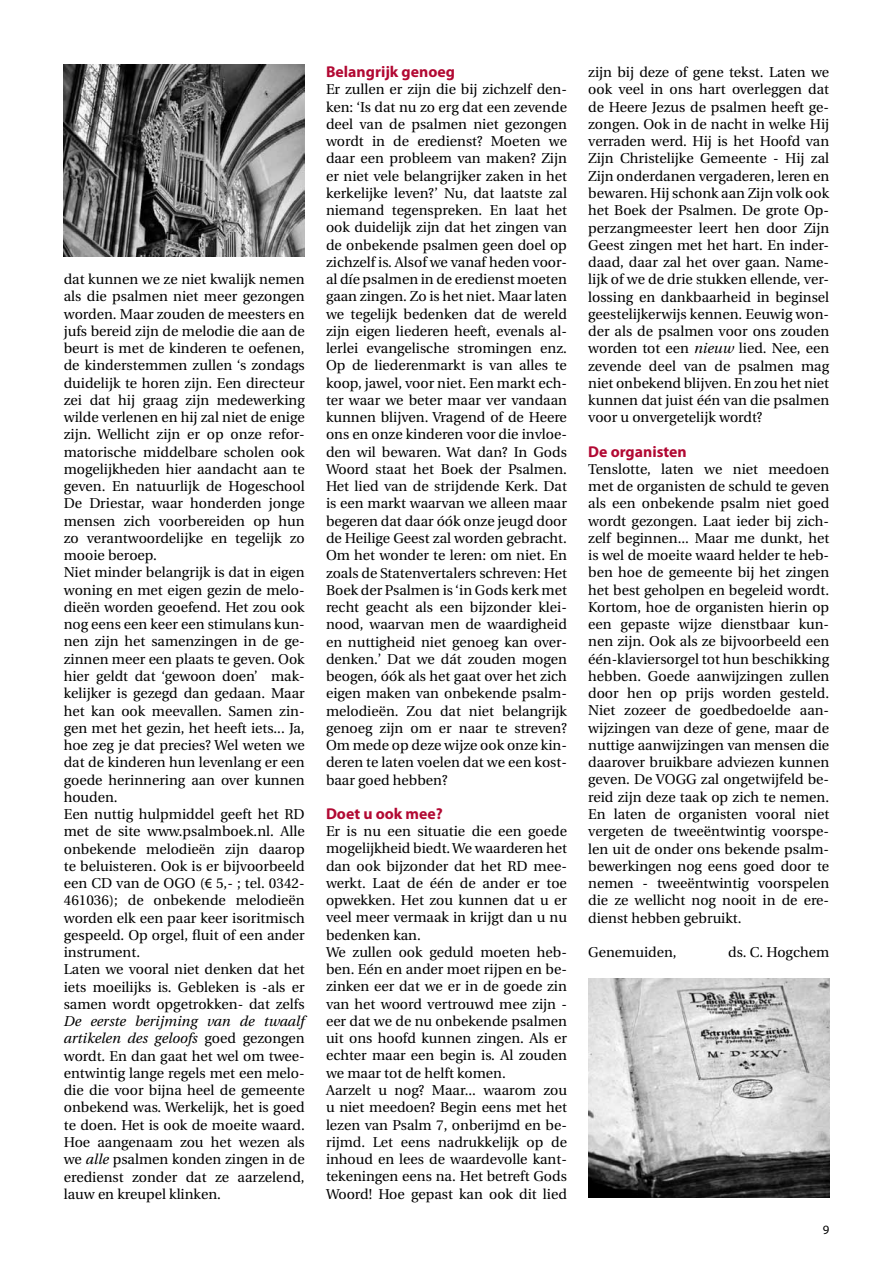
<style>
.page{position:relative;width:893px;height:1263px;background:#fff}
.page>*{position:absolute;margin:0;border:0;box-sizing:border-box;transform-origin:0 0}
.t1{font:700 15.75px "Myriad Pro";color:#b20933}
.t2{font:14.25px/17.2px "Utopia";color:#000;text-align:justify}
.t3{font:12.75px "Myriad Pro";color:#000}
.s1{font-family:"Myriad Pro"}
.s2{font-style:italic}
</style>
<div class="page">
<img style="left:64px;top:65px;width:241px;height:191px">
<img style="left:588px;top:978px;width:241px;height:219px">
<p class="t2" style="left:64px;top:271px;width:242px;text-align:left">dat kunnen we ze niet kwalijk nemen als die psalmen niet meer gezongen worden. Maar zouden de meesters en jufs bereid zijn de melodie die aan de beurt is met de kinderen te oefenen, de kinderstemmen zullen ‘s zondags duidelijk te horen zijn. Een directeur zei dat hij graag zijn medewerking wilde verlenen en hij zal niet de enige zijn. Wellicht zijn er op onze refor&shy;matorische middelbare scholen ook mogelijkheden hier aandacht aan te geven. En natuurlijk de Hogeschool De Driestar, waar honderden jonge mensen zich voorbereiden op hun zo verantwoordelijke en tegelijk zo mooie beroep.<br>Niet minder belangrijk is dat in eigen woning en met eigen gezin de melo&shy;dieën worden geoefend. Het zou ook nog eens een keer een stimulans kun&shy;nen zijn het samenzingen in de ge&shy;zinnen meer een plaats te geven. Ook hier geldt dat ‘gewoon doen’ mak&shy;kelijker is gezegd dan gedaan. Maar het kan ook meevallen. Samen zin&shy;gen met het gezin, het heeft iets... Ja, hoe zeg je dat precies? Wel weten we dat de kinderen hun levenlang er een goede herinnering aan over kunnen houden.<br>Een nuttig hulpmiddel geeft het RD met de site www.psalmboek.nl. Alle onbekende melodieën zijn daarop te beluisteren. Ook is er bijvoorbeeld een CD van de OGO (<span class="s1">€</span> 5,- ; tel. 0342- 461036); de onbekende melodieën worden elk een paar keer isoritmisch gespeeld. Op orgel, fluit of een ander instrument.<br>Laten we vooral niet denken dat het iets moeilijks is. Gebleken is -als er samen wordt opgetrokken- dat zelfs</p>
<p class="t2" style="left:64px;top:1013px;width:242px"><span class="s2">De eerste berijming van de twaalf artikelen des geloofs</span> goed gezongen wordt. En dan gaat het wel om twee&shy;ëntwintig lange regels met een melo&shy;die die voor bijna heel de gemeente onbekend was. Werkelijk, het is goed te doen. Het is ook de moeite waard.<br>Hoe aangenaam zou het wezen als we <span class="s2">alle</span> psalmen konden zingen in de eredienst zonder dat ze aarzelend, lauw en kreupel klinken.</p>
<p class="t1" style="left:326px;top:63px;width:130px">Belangrijk genoeg</p>
<p class="t2" style="left:326px;top:81px;width:242px">Er zullen er zijn die bij zichzelf den&shy;ken: ‘Is dat nu zo erg dat een zevende deel van de psalmen niet gezongen wordt in de eredienst? Moeten we daar een probleem van maken? Zijn er niet vele belangrijker zaken in het kerkelijke leven?’ Nu, dat laatste zal niemand tegenspreken. En laat het ook duidelijk zijn dat het zingen van de onbekende psalmen geen doel op zichzelf is. Alsof we vanaf heden voor&shy;al díe psalmen in de eredienst moeten gaan zingen. Zo is het niet. Maar laten we tegelijk bedenken dat de wereld zijn eigen liederen heeft, evenals al&shy;lerlei evangelische stromingen enz.<br>Op de liederenmarkt is van alles te koop, jawel, voor niet. Een markt ech&shy;ter waar we beter maar ver vandaan kunnen blijven. Vragend of de Heere ons en onze kinderen voor die invloe&shy;den wil bewaren. Wat dan? In Gods Woord staat het Boek der Psalmen.<br>Het lied van de strijdende Kerk. Dat is een markt waarvan we alleen maar begeren dat daar óók onze jeugd door de Heilige Geest zal worden gebracht.<br>Om het wonder te leren: om niet. En zoals de Statenvertalers schreven: Het Boek der Psalmen is ‘in Gods kerk met recht geacht als een bijzonder klei&shy;nood, waarvan men de waardigheid en nuttigheid niet genoeg kan over&shy;denken.’ Dat we dát zouden mogen beogen, óók als het gaat over het zich eigen maken van onbekende psalm&shy;melodieën. Zou dat niet belangrijk genoeg zijn om er naar te streven?<br>Om mede op deze wijze ook onze kin&shy;deren te laten voelen dat we een kost&shy;baar goed hebben?</p>
<p class="t1" style="left:326px;top:805px;width:118px">Doet u ook mee?</p>
<p class="t2" style="left:326px;top:823px;width:242px;text-align:left">Er is nu een situatie die een goede mogelijkheid biedt. We waarderen het dan ook bijzonder dat het RD mee&shy;werkt. Laat de één de ander er toe opwekken. Het zou kunnen dat u er veel meer vermaak in krijgt dan u nu bedenken kan.<br>We zullen ook geduld moeten heb&shy;ben. Eén en ander moet rijpen en be&shy;zinken eer dat we er in de goede zin van het woord vertrouwd mee zijn - eer dat we de nu onbekende psalmen uit ons hoofd kunnen zingen. Als er echter maar een begin is. Al zouden we maar tot de helft komen.<br>Aarzelt u nog? Maar... waarom zou u niet meedoen? Begin eens met het lezen van Psalm 7, onberijmd en be&shy;rijmd. Let eens nadrukkelijk op de inhoud en lees de waardevolle kant&shy;tekeningen eens na. Het betreft Gods<br>Woord! Hoe gepast kan ook dit lied</p>
<p class="t2" style="left:588px;top:64px;width:242px">zijn bij deze of gene tekst. Laten we ook veel in ons hart overleggen dat de Heere Jezus de psalmen heeft ge&shy;zongen. Ook in de nacht in welke Hij verraden werd. Hij is het Hoofd van Zijn Christelijke Gemeente - Hij zal Zijn onderdanen vergaderen, leren en bewaren. Hij schonk aan Zijn volk ook het Boek der Psalmen. De grote Op&shy;perzangmeester leert hen door Zijn Geest zingen met het hart. En inder&shy;daad, daar zal het over gaan. Name&shy;lijk of we de drie stukken ellende, ver&shy;lossing en dankbaarheid in beginsel geestelijkerwijs kennen. Eeuwig won&shy;der als de psalmen voor ons zouden worden tot een <span class="s2">nieuw</span> lied. Nee, een zevende deel van de psalmen mag niet onbekend blijven. En zou het niet kunnen dat juist één van die psalmen voor u onvergetelijk wordt?</p>
<p class="t1" style="left:588px;top:442px;width:100px">De organisten</p>
<p class="t2" style="left:588px;top:461px;width:242px">Tenslotte, laten we niet meedoen met de organisten de schuld te geven als een onbekende psalm niet goed wordt gezongen. Laat ieder bij zich&shy;zelf beginnen... Maar me dunkt, het is wel de moeite waard helder te heb&shy;ben hoe de gemeente bij het zingen het best geholpen en begeleid wordt.<br>Kortom, hoe de organisten hierin op een gepaste wijze dienstbaar kun&shy;nen zijn. Ook als ze bijvoorbeeld een één-klaviersorgel tot hun beschikking hebben. Goede aanwijzingen zullen door hen op prijs worden gesteld.<br>Niet zozeer de goedbedoelde aan&shy;wijzingen van deze of gene, maar de nuttige aanwijzingen van mensen die daarover bruikbare adviezen kunnen geven. De VOGG zal ongetwijfeld be&shy;reid zijn deze taak op zich te nemen.<br>En laten de organisten vooral niet vergeten de tweeëntwintig voorspe&shy;len uit de onder ons bekende psalm&shy;bewerkingen nog eens goed door te nemen - tweeëntwintig voorspelen die ze wellicht nog nooit in de ere&shy;dienst hebben gebruikt.</p>
<p class="t2" style="left:588px;top:944px;width:90px">Genemuiden,</p>
<p class="t2" style="left:728px;top:944px;width:102px">ds. C. Hogchem</p>
<p class="t3" style="left:823px;top:1222px;width:8px">9</p>
</div>
